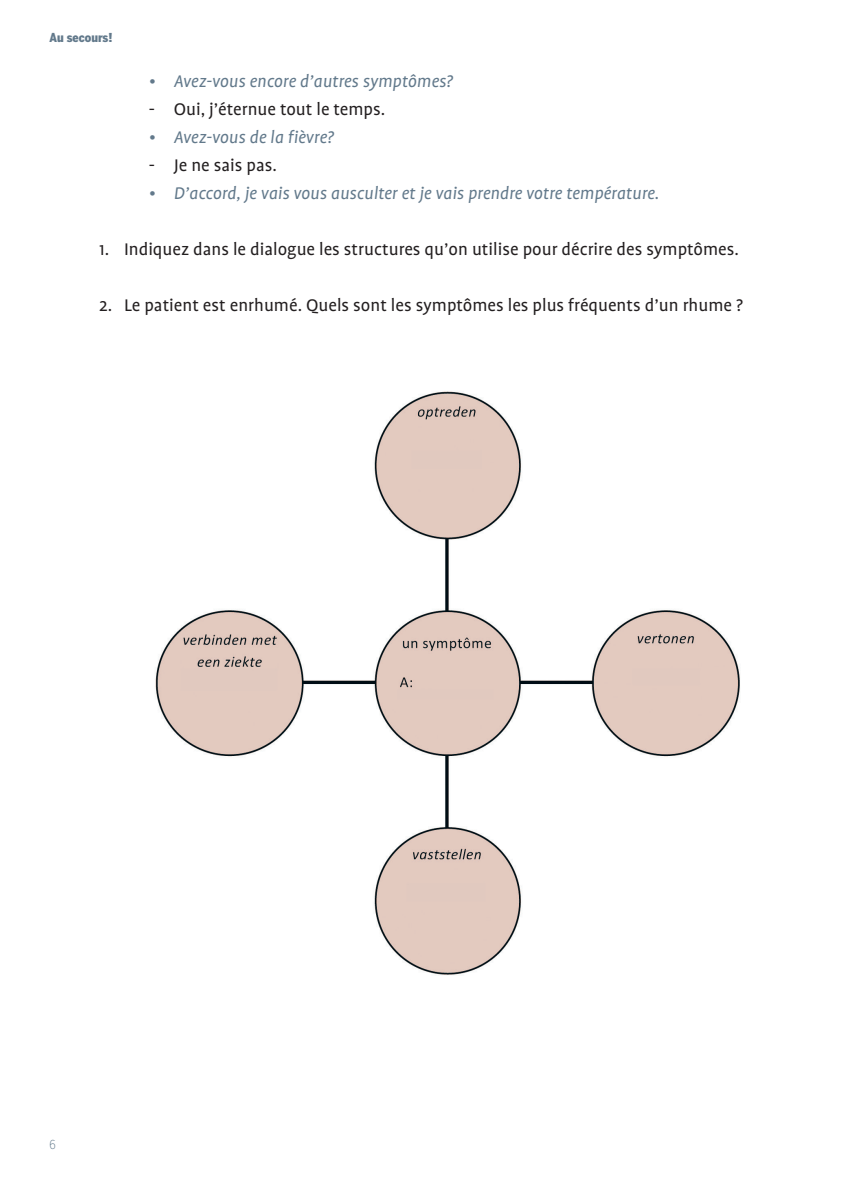
<style>
.page{position:relative;width:845px;height:1190px;background:#fff}
.page>*{position:absolute;margin:0;border:0;box-sizing:border-box;transform-origin:0 0}
.t1{font:19.25px "Profile";color:#231f20}
.t2{font:italic 19.25px "Profile";color:#62798b}
.t3{font:900 12.25px "Benton Sans Cond";color:#62798b}
.t4{font:300 12.25px "Benton Sans Cond";color:#62798b}
</style>
<div class="page">
<img style="left:155px;top:391px;width:585px;height:584px">
<p class="t3" style="left:50px;top:30px;width:64px">Au secours!</p>
<p class="t2" style="left:149px;top:71px;width:305px">• Avez-vous encore d’autres symptômes?</p>
<p class="t1" style="left:149px;top:99px;width:238px">- Oui, j’éternue tout le temps.</p>
<p class="t2" style="left:149px;top:127px;width:186px">• Avez-vous de la fièvre?</p>
<p class="t1" style="left:149px;top:155px;width:130px">- Je ne sais pas.</p>
<p class="t2" style="left:149px;top:183px;width:511px">• D’accord, je vais vous ausculter et je vais prendre votre température.</p>
<p class="t1" style="left:99px;top:239px;width:641px">1. Indiquez dans le dialogue les structures qu’on utilise pour décrire des symptômes.</p>
<p class="t1" style="left:99px;top:295px;width:645px">2. Le patient est enrhumé. Quels sont les symptômes les plus fréquents d’un rhume ?</p>
<p class="t4" style="left:50px;top:1136px;width:8px">6</p>
</div>
